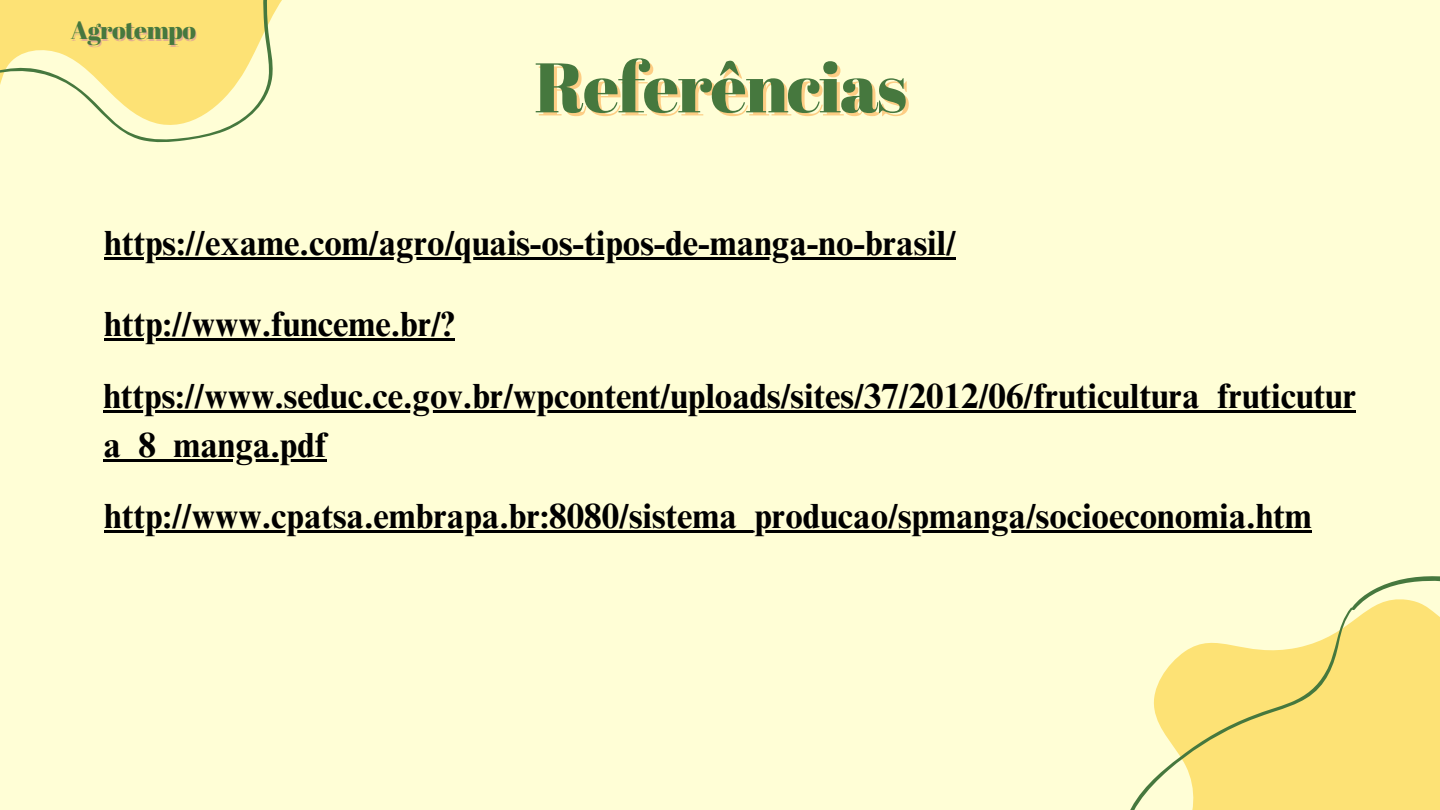
<style>
.page{position:relative;width:1440px;height:810px;background:#fffed6}
.page>*{position:absolute;margin:0;border:0;box-sizing:border-box;transform-origin:0 0}
.t1{font:70px "Abril Fatface";letter-spacing:-.02em;color:#46783e}
.t2{font:700 35px "Times NRMT Pro";color:#000}
.t3{font:25px "Abril Fatface";letter-spacing:-.02em;color:#46783e}
</style>
<div class="page">
<svg style="left:0;top:0;width:282px;height:143px;fill:#fde275"></svg>
<svg style="left:1130px;top:576px;width:310px;height:234px;fill:#fde275"></svg>
<hr style="left:104px;top:257px;width:852px;height:3px;background:#000">
<hr style="left:104px;top:338px;width:351px;height:3px;background:#000">
<hr style="left:103px;top:410px;width:1253px;height:3px;background:#000">
<hr style="left:103px;top:459px;width:224px;height:3px;background:#000">
<hr style="left:104px;top:530px;width:1208px;height:3px;background:#000">
<h2 class="t3" style="left:71px;top:13px;width:127px">Agrotempo</h2>
<p class="t1" style="left:535px;top:38px;width:374px">Referências</p>
<p class="t2" style="left:104px;top:230px;width:853px">https://exame.com/agro/quais-os-tipos-de-manga-no-brasil/</p>
<h1 class="t2" style="left:104px;top:311px;width:352px">http://www.funceme.br/?</h1>
<h2 class="t2" style="left:103px;top:383px;width:1254px">https://www.seduc.ce.gov.br/wpcontent/uploads/sites/37/2012/06/fruticultura_fruticutur</h2>
<h2 class="t2" style="left:103px;top:432px;width:225px">a_8_manga.pdf</h2>
<h2 class="t2" style="left:104px;top:503px;width:1209px">http://www.cpatsa.embrapa.br:8080/sistema_producao/spmanga/socioeconomia.htm</h2>
</div>
